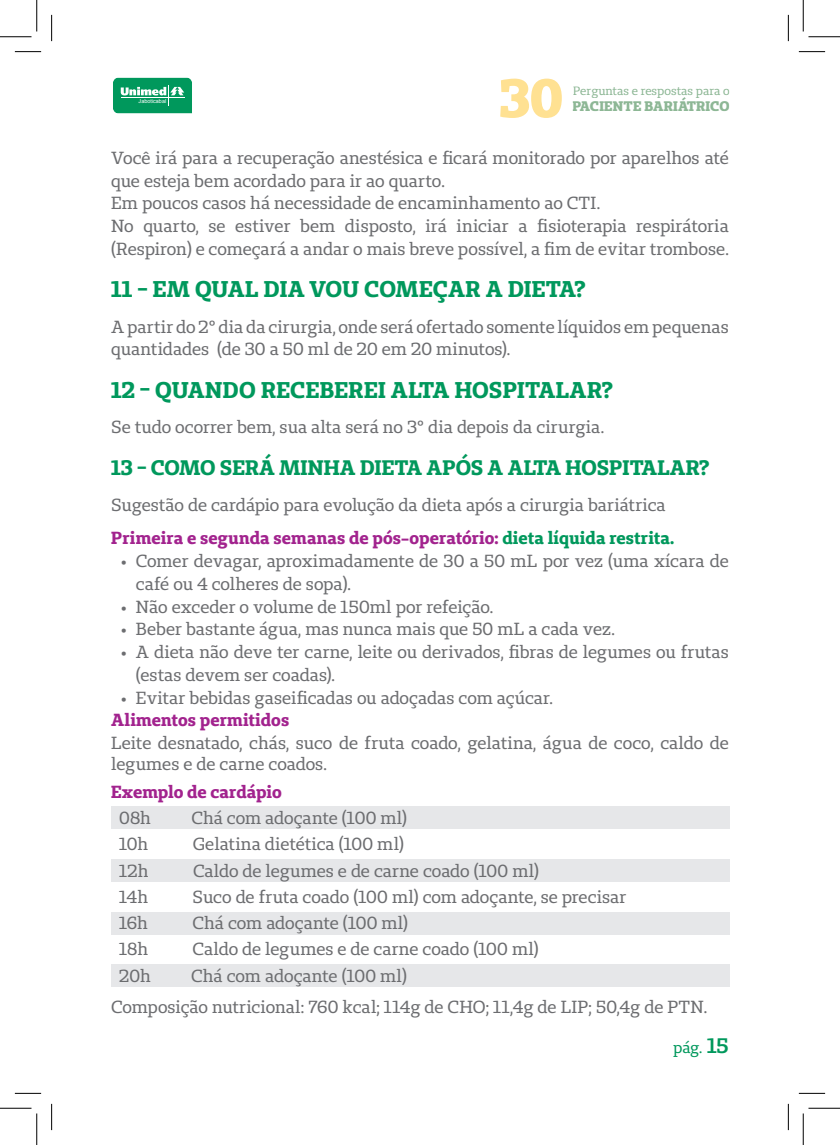
<style>
.page{position:relative;width:840px;height:1145px;background:#fff}
.page>*{position:absolute;margin:0;border:0;box-sizing:border-box;transform-origin:0 0}
.t1{font:800 54.07px "Unimed Slab";color:#ffe192}
.t2{font:700 22.75px "Unimed Slab";letter-spacing:.01em;color:#00985c}
.t3{font:700 21px "Unimed Slab";color:#00985c}
.t4{font:17.5px/22.8px "Unimed Slab";color:#6c6d70}
.t5{font:700 17.5px "Unimed Slab";color:#a2238e}
.t6{font:15.75px "Unimed Slab";color:#00985c}
.t7{font:800 13.83px "Unimed Slab";letter-spacing:.015em;color:#8db795}
.t8{font:12.08px "Unimed Slab";color:#8db795}
.t9{font:5.42px "Arial";color:#fff}
.s1{font-weight:700;color:#a2238e}
.s2{font-weight:700;color:#00985c}
.s3{font-weight:600;font-size:21px}
</style>
<div class="page">
<svg style="left:113px;top:77px;width:79px;height:37px;background:#28a875"></svg>
<hr style="left:121px;top:97px;width:63px;height:1px;background:#fff">
<hr style="left:573px;top:97px;width:156px;height:1px;background:#8db795">
<div style="left:111px;top:807px;width:618px;height:22px;background:#e6e7e9"></div>
<div style="left:111px;top:860px;width:618px;height:22px;background:#e6e7e9"></div>
<div style="left:111px;top:912px;width:618px;height:22px;background:#e6e7e9"></div>
<div style="left:111px;top:965px;width:618px;height:22px;background:#e6e7e9"></div>
<svg style="left:15px;top:51px;width:26px;height:1px"></svg>
<svg style="left:799px;top:51px;width:26px;height:1px"></svg>
<svg style="left:15px;top:1093px;width:26px;height:1px"></svg>
<svg style="left:799px;top:1093px;width:26px;height:1px"></svg>
<svg style="left:51px;top:15px;width:1px;height:26px"></svg>
<svg style="left:51px;top:1104px;width:1px;height:26px"></svg>
<svg style="left:788px;top:15px;width:1px;height:26px"></svg>
<svg style="left:788px;top:1104px;width:1px;height:26px"></svg>
<hr style="left:0;top:36px;width:32px;height:1px;background:#000">
<hr style="left:808px;top:36px;width:32px;height:1px;background:#000">
<hr style="left:0;top:1108px;width:32px;height:1px;background:#000">
<hr style="left:808px;top:1108px;width:32px;height:1px;background:#000">
<hr style="left:36px;top:0;width:1px;height:31px;background:#000">
<hr style="left:36px;top:1113px;width:1px;height:32px;background:#000">
<hr style="left:803px;top:0;width:1px;height:31px;background:#000">
<hr style="left:803px;top:1113px;width:1px;height:32px;background:#000">
<h1 class="t1" style="left:499px;top:62px;width:65px">30</h1>
<p class="t8" style="left:573px;top:83px;width:158px">Perguntas e respostas para o</p>
<p class="t7" style="left:572px;top:97px;width:159px">PACIENTE BARIÁTRICO</p>
<p class="t4" style="left:111px;top:146px;width:619px">Você irá para a recuperação anestésica e ficará monitorado por aparelhos até que esteja bem acordado para ir ao quarto.<br>Em poucos casos há necessidade de encaminhamento ao CTI.<br>No quarto, se estiver bem disposto, irá iniciar a fisioterapia respirátoria (Respiron) e começará a andar o mais breve possível, a fim de evitar trombose.</p>
<h2 class="t2" style="left:111px;top:274px;width:476px">11 - EM QUAL DIA VOU COMEÇAR A DIETA?</h2>
<p class="t4" style="left:111px;top:315px;width:619px">A partir do 2° dia da cirurgia, onde será ofertado somente líquidos em pequenas quantidades (de 30 a 50 ml de 20 em 20 minutos).</p>
<h2 class="t2" style="left:111px;top:375px;width:503px">12 - QUANDO RECEBEREI ALTA HOSPITALAR?</h2>
<p class="t4" style="left:111px;top:415px;width:494px">Se tudo ocorrer bem, sua alta será no 3° dia depois da cirurgia.</p>
<p class="t3" style="left:111px;top:454px;width:600px">13 - COMO SERÁ MINHA DIETA APÓS A ALTA HOSPITALAR?</p>
<p class="t4" style="left:111px;top:488px;width:565px;line-height:33.6px">Sugestão de cardápio para evolução da dieta após a cirurgia bariátrica<br><span class="s1">Primeira e segunda semanas de pós-operatório:</span> <span class="s2">dieta líquida restrita.</span></p>
<p class="t4" style="left:136px;top:549px;width:594px;text-indent:-15px">• Comer devagar, aproximadamente de 30 a 50 mL por vez (uma xícara de café ou 4 colheres de sopa).</p>
<p class="t4" style="left:121px;top:595px;width:374px">• Não exceder o volume de 150ml por refeição.</p>
<p class="t4" style="left:121px;top:618px;width:495px">• Beber bastante água, mas nunca mais que 50 mL a cada vez.</p>
<p class="t4" style="left:136px;top:640px;width:594px;text-indent:-15px">• A dieta não deve ter carne, leite ou derivados, fibras de legumes ou frutas (estas devem ser coadas).</p>
<p class="t4" style="left:121px;top:686px;width:433px">• Evitar bebidas gaseificadas ou adoçadas com açúcar.</p>
<p class="t5" style="left:111px;top:709px;width:180px">Alimentos permitidos</p>
<p class="t4" style="left:111px;top:732px;width:619px;line-height:21px">Leite desnatado, chás, suco de fruta coado, gelatina, água de coco, caldo de legumes e de carne coados.</p>
<p class="t5" style="left:111px;top:780px;width:172px">Exemplo de cardápio</p>
<p class="t4" style="left:119px;top:806px;width:33px">08h</p>
<p class="t4" style="left:191px;top:806px;width:217px">Chá com adoçante (100 ml)</p>
<p class="t4" style="left:119px;top:833px;width:30px">10h</p>
<p class="t4" style="left:193px;top:833px;width:213px">Gelatina dietética (100 ml)</p>
<p class="t4" style="left:119px;top:859px;width:31px">12h</p>
<p class="t4" style="left:193px;top:859px;width:347px">Caldo de legumes e de carne coado (100 ml)</p>
<p class="t4" style="left:119px;top:885px;width:30px">14h</p>
<p class="t4" style="left:193px;top:885px;width:435px">Suco de fruta coado (100 ml) com adoçante, se precisar</p>
<p class="t4" style="left:119px;top:911px;width:30px">16h</p>
<p class="t4" style="left:192px;top:911px;width:217px">Chá com adoçante (100 ml)</p>
<p class="t4" style="left:119px;top:938px;width:30px">18h</p>
<p class="t4" style="left:193px;top:938px;width:347px">Caldo de legumes e de carne coado (100 ml)</p>
<p class="t4" style="left:119px;top:964px;width:33px">20h</p>
<p class="t9" style="left:139px;top:97px;width:29px">Jaboticabal</p>
<p class="t4" style="left:111px;top:960px;width:598px;line-height:31.2px;text-indent:80px">Chá com adoçante (100 ml)<br>Composição nutricional: 760 kcal; 114g de CHO; 11,4g de LIP; 50,4g de PTN.</p>
<p class="t6" style="left:673px;top:1037px;width:57px">pág. <span class="s3">15</span></p>
</div>
